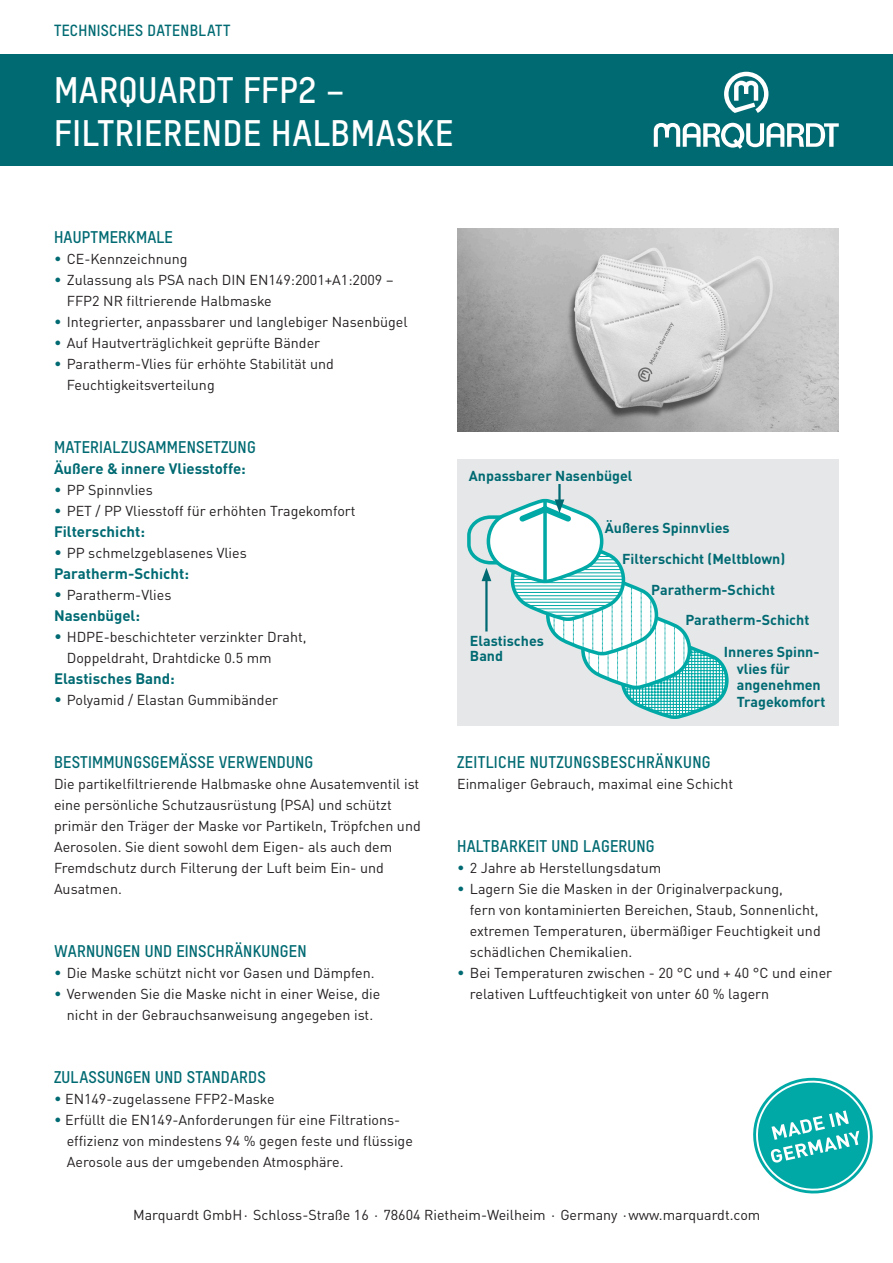
<style>
.page{position:relative;width:893px;height:1263px;background:#fff}
.page>*{position:absolute;margin:0;border:0;box-sizing:border-box;transform-origin:0 0}
.t1{font:36px "T Star Bold";letter-spacing:.02em;color:#fff}
.t2{font:16.5px "T Star Bold";letter-spacing:.01em;color:#006a72}
.t3{font:15.75px "T Star Bold";letter-spacing:.02em;color:#006a72}
.t4{font:700 15px "DIN Pro";color:#006a72}
.t5{font:14.25px/21px "DIN Pro";color:#231f20}
.t6{font:700 14.25px/16.5px "DIN Pro";color:#006a72}
.s1{color:#006a72}
.s2{font-size:15px;color:#006a72}
</style>
<div class="page">
<div style="left:457px;top:459px;width:382px;height:267px;background:#e6e7e9"></div>
<div style="left:0;top:54px;width:893px;height:112px;background:#006a72"></div>
<svg style="left:724px;top:72px;width:44px;height:41px"></svg>
<svg style="left:654px;top:123px;width:185px;height:26px"></svg>
<img style="left:457px;top:228px;width:382px;height:204px">
<svg style="left:753px;top:1077px;width:120px;height:117px"></svg>
<hr style="left:558px;top:484px;width:3px;height:20px;background:#006a72">
<svg style="left:467px;top:497px;width:261px;height:222px"></svg>
<p class="t3" style="left:54px;top:20px;width:178px">TECHNISCHES DATENBLATT</p>
<p class="t1" style="left:54px;top:67px;width:292px">MARQUARDT FFP2 –</p>
<p class="t1" style="left:54px;top:111px;width:401px">FILTRIERENDE HALBMASKE</p>
<p class="t2" style="left:54px;top:227px;width:120px">HAUPTMERKMALE</p>
<p class="t5" style="left:54px;top:247px;width:135px"><span class="s1">•</span> CE-Kennzeichnung</p>
<p class="t5" style="left:54px;top:268px;width:341px"><span class="s1">•</span> Zulassung als PSA nach DIN EN149:2001+A1:2009 –</p>
<p class="t5" style="left:67px;top:289px;width:206px">FFP2 NR filtrierende Halbmaske</p>
<p class="t5" style="left:54px;top:310px;width:355px"><span class="s1">•</span> Integrierter, anpassbarer und langlebiger Nasenbügel</p>
<p class="t5" style="left:54px;top:331px;width:268px"><span class="s1">•</span> Auf Hautverträglichkeit geprüfte Bänder</p>
<p class="t5" style="left:54px;top:352px;width:281px"><span class="s1">•</span> Paratherm-Vlies für erhöhte Stabilität und</p>
<p class="t5" style="left:67px;top:373px;width:149px">Feuchtigkeitsverteilung</p>
<p class="t2" style="left:54px;top:437px;width:203px">MATERIALZUSAMMENSETZUNG</p>
<p class="t4" style="left:54px;top:457px;width:193px">Äußere &amp; innere Vliesstoffe:</p>
<p class="t5" style="left:54px;top:478px;width:100px"><span class="s1">•</span> PP Spinnvlies</p>
<p class="t5" style="left:54px;top:499px;width:303px"><span class="s1">•</span> PET / PP Vliesstoff für erhöhten Tragekomfort</p>
<p class="t4" style="left:54px;top:520px;width:93px">Filterschicht:</p>
<p class="t5" style="left:54px;top:541px;width:194px"><span class="s2">•</span> PP schmelzgeblasenes Vlies</p>
<p class="t4" style="left:54px;top:562px;width:137px">Paratherm-Schicht:</p>
<p class="t5" style="left:54px;top:583px;width:119px"><span class="s2">•</span> Paratherm-Vlies</p>
<p class="t4" style="left:54px;top:604px;width:88px">Nasenbügel:</p>
<p class="t5" style="left:67px;top:625px;width:241px;text-indent:-13px"><span class="s2">•</span> HDPE-beschichteter verzinkter Draht,<br>Doppeldraht, Drahtdicke 0.5 mm</p>
<p class="t4" style="left:54px;top:667px;width:122px">Elastisches Band:</p>
<p class="t5" style="left:54px;top:688px;width:226px"><span class="s2">•</span> Polyamid / Elastan Gummibänder</p>
<p class="t2" style="left:54px;top:752px;width:261px">BESTIMMUNGSGEMÄSSE VERWENDUNG</p>
<p class="t5" style="left:54px;top:772px;width:367px">Die partikelfiltrierende Halbmaske ohne Ausatemventil ist</p>
<p class="t5" style="left:54px;top:793px;width:339px">eine persönliche Schutzausrüstung (PSA) und schützt</p>
<p class="t5" style="left:54px;top:814px;width:368px">primär den Träger der Maske vor Partikeln, Tröpfchen und</p>
<p class="t5" style="left:54px;top:835px;width:340px">Aerosolen. Sie dient sowohl dem Eigen- als auch dem</p>
<p class="t5" style="left:54px;top:856px;width:331px">Fremdschutz durch Filterung der Luft beim Ein- und</p>
<p class="t5" style="left:54px;top:877px;width:69px">Ausatmen.</p>
<p class="t2" style="left:54px;top:941px;width:254px">WARNUNGEN UND EINSCHRÄNKUNGEN</p>
<p class="t5" style="left:54px;top:961px;width:322px"><span class="s1">•</span> Die Maske schützt nicht vor Gasen und Dämpfen.</p>
<p class="t5" style="left:54px;top:982px;width:328px;text-align:center"><span class="s1">•</span> Verwenden Sie die Maske nicht in einer Weise, die nicht in der Gebrauchsanweisung angegeben ist.</p>
<p class="t2" style="left:54px;top:1067px;width:213px">ZULASSUNGEN UND STANDARDS</p>
<p class="t5" style="left:54px;top:1087px;width:222px"><span class="s1">•</span> EN149-zugelassene FFP2-Maske</p>
<p class="t5" style="left:67px;top:1108px;width:348px;text-indent:-13px"><span class="s1">•</span> Erfüllt die EN149-Anforderungen für eine Filtrations&shy;effizienz von mindestens 94 % gegen feste und flüssige<br>Aerosole aus der umgebenden Atmosphäre.</p>
<p class="t6" style="left:469px;top:466px;width:165px">Anpassbarer Nasenbügel</p>
<p class="t6" style="left:605px;top:519px;width:126px">Äußeres Spinnvlies</p>
<p class="t6" style="left:622px;top:549px;width:165px">Filterschicht (Meltblown)</p>
<p class="t6" style="left:651px;top:580px;width:125px">Paratherm-Schicht</p>
<p class="t6" style="left:685px;top:611px;width:125px">Paratherm-Schicht</p>
<p class="t6" style="left:470px;top:632px;width:75px;line-height:15.8px">Elastisches<br>Band</p>
<p class="t6" style="left:737px;top:643px;width:90px;text-indent:-13px">Inneres Spinn&shy;vlies für angenehmen<br>Tragekomfort</p>
<p class="t2" style="left:457px;top:752px;width:255px">ZEITLICHE NUTZUNGSBESCHRÄNKUNG</p>
<p class="t5" style="left:457px;top:772px;width:278px">Einmaliger Gebrauch, maximal eine Schicht</p>
<p class="t2" style="left:457px;top:836px;width:199px">HALTBARKEIT UND LAGERUNG</p>
<p class="t5" style="left:457px;top:856px;width:206px"><span class="s1">•</span> 2 Jahre ab Herstellungsdatum</p>
<p class="t5" style="left:457px;top:877px;width:327px"><span class="s1">•</span> Lagern Sie die Masken in der Originalverpackung,</p>
<p class="t5" style="left:470px;top:898px;width:352px">fern von kontaminierten Bereichen, Staub, Sonnenlicht, extremen Temperaturen, übermäßiger Feuchtigkeit und schädlichen Chemikalien.</p>
<p class="t5" style="left:470px;top:961px;width:364px;text-indent:-13px"><span class="s1">•</span> Bei Temperaturen zwischen - 20 °C und + 40 °C und einer relativen Luftfeuchtigkeit von unter 60 % lagern</p>
<p class="t5" style="left:133px;top:1204px;width:629px">Marquardt GmbH⋅ Schloss-Straße 16 ⋅ 78604 Rietheim-Weilheim ⋅ Germany ⋅www.marquardt.com</p>
</div>
